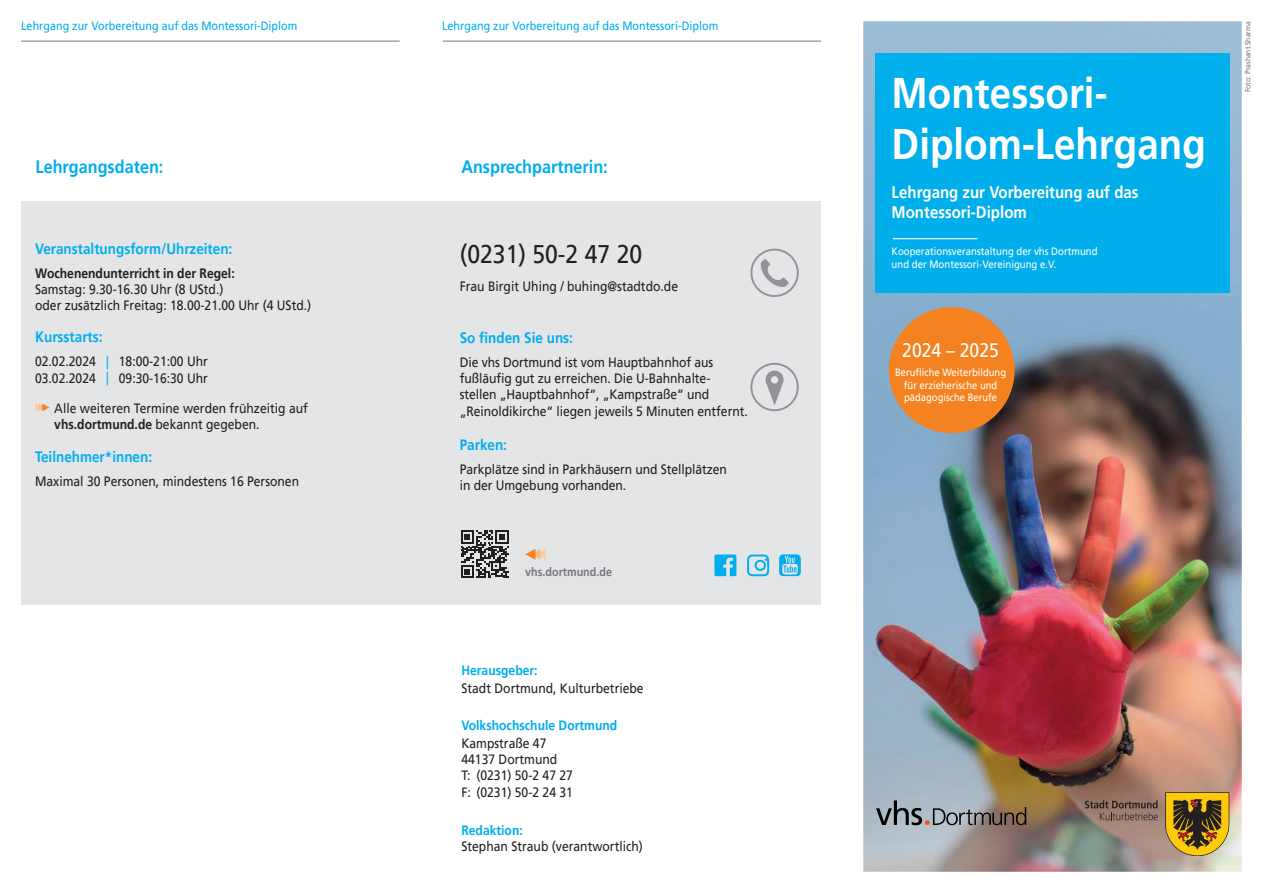
<style>
.page{position:relative;width:1263px;height:893px;background:#fff}
.page>*{position:absolute;margin:0;border:0;box-sizing:border-box;transform-origin:0 0}
.t1{font:700 42.75px/51.3px "Frutiger LT Pro";color:#fff;scale:.9 1}
.t2{font:25.5px "Frutiger LT Pro";color:#231f20;scale:.9 1}
.t3{font:19.5px "Frutiger LT Pro";color:#fff;scale:.9 1}
.t4{font:700 18px "Frutiger LT Pro";color:#00aeef;scale:.9 1}
.t5{font:700 16.65px/20.1px "Frutiger LT Pro";color:#fff;scale:.9 1}
.t6{font:700 15px "Frutiger LT Pro";color:#00aeef;scale:.9 1}
.t7{font:13.5px/16.2px "Frutiger LT Pro";color:#231f20;scale:.9 1}
.t8{font:700 13.5px "Frutiger LT Pro";color:#00aeef;scale:.9 1}
.t9{font:700 13.5px "Frutiger LT Pro";color:#231f20;scale:.9 1}
.t10{font:12px "Frutiger LT Pro";color:#00aeef;scale:.9 1}
.t11{font:700 12px "Frutiger LT Pro";color:#76787b;scale:.9 1}
.t12{font:10.65px/12.8px "Frutiger LT Pro";color:#fff;scale:.9 1}
.t13{font:10.5px/12.6px "Frutiger LT Pro";color:#fff;text-align:center;scale:.9 1}
.t14{font:7.5px "Frutiger LT Pro";color:#76787b;scale:.9 1}
.s1{color:#00aeef}
.s2{font-weight:700}
</style>
<div class="page">
<img style="left:863px;top:21px;width:379px;height:851px">
<div style="left:21px;top:201px;width:800px;height:404px;background:#e4e5e7"></div>
<svg style="left:876px;top:800px;width:150px;height:25px;background:#868685"></svg>
<svg style="left:1165px;top:792px;width:64px;height:64px;background:#9f8024"></svg>
<svg style="left:1085px;top:800px;width:73px;height:20px"></svg>
<div style="left:876px;top:53px;width:353px;height:239px;background:#00aeeb"></div>
<hr style="left:893px;top:238px;width:84px;height:1px;background:#fff">
<hr style="left:443px;top:41px;width:378px;height:1px;background:#76787b">
<hr style="left:21px;top:41px;width:379px;height:1px;background:#76787b">
<div style="left:889px;top:307px;width:126px;height:126px;background:#f58220;border-radius:50%"></div>
<svg style="left:35px;top:404px;width:15px;height:7px"></svg>
<div style="left:750px;top:249px;width:49px;height:48px;border:2px solid #919396;border-radius:50%"></div>
<svg style="left:761px;top:259px;width:28px;height:28px"></svg>
<div style="left:750px;top:363px;width:49px;height:48px;border:2px solid #919396;border-radius:50%"></div>
<svg style="left:765px;top:371px;width:19px;height:34px"></svg>
<svg style="left:525px;top:549px;width:21px;height:11px"></svg>
<svg style="left:461px;top:530px;width:48px;height:48px"></svg>
<svg style="left:714px;top:554px;width:22px;height:22px"></svg>
<svg style="left:747px;top:554px;width:22px;height:22px"></svg>
<svg style="left:779px;top:554px;width:22px;height:22px"></svg>
<p class="t10" style="left:21px;top:19px;width:308px">Lehrgang zur Vorbereitung auf das Montessori-Diplom</p>
<p class="t10" style="left:442px;top:19px;width:308px">Lehrgang zur Vorbereitung auf das Montessori-Diplom</p>
<h3 class="t4" style="left:36px;top:156px;width:144px">Lehrgangsdaten:</h3>
<h3 class="t4" style="left:461px;top:156px;width:164px">Ansprechpartnerin:</h3>
<p class="t6" style="left:35px;top:240px;width:221px">Veranstaltungsform/Uhrzeiten:</p>
<p class="t9" style="left:35px;top:265px;width:223px">Wochenendunterricht in der Regel:</p>
<p class="t7" style="left:35px;top:281px;width:308px">Samstag: 9.30-16.30 Uhr (8 UStd.)<br>oder zusätzlich Freitag: 18.00-21.00 Uhr (4 UStd.)</p>
<p class="t6" style="left:35px;top:328px;width:77px">Kursstarts:</p>
<p class="t7" style="left:35px;top:354px;width:194px">02.02.2024 <span class="s1">|</span> 18:00-21:00 Uhr<br>03.02.2024 <span class="s1">|</span> 09:30-16:30 Uhr</p>
<p class="t7" style="left:54px;top:400px;width:283px">Alle weiteren Termine werden frühzeitig auf <span class="s2">vhs.dortmund.de</span> bekannt gegeben.</p>
<p class="t6" style="left:35px;top:448px;width:132px">Teilnehmer*innen:</p>
<p class="t7" style="left:35px;top:473px;width:295px">Maximal 30 Personen, mindestens 16 Personen</p>
<h2 class="t2" style="left:460px;top:239px;width:204px">(0231) 50-2 47 20</h2>
<p class="t7" style="left:460px;top:278px;width:244px">Frau Birgit Uhing / buhing@stadtdo.de</p>
<p class="t6" style="left:460px;top:329px;width:127px">So finden Sie uns:</p>
<p class="t7" style="left:460px;top:354px;width:321px">Die vhs Dortmund ist vom Hauptbahnhof aus fußläufig gut zu erreichen. Die U-Bahnhalte&shy;stellen „Hauptbahnhof“, „Kampstraße“ und „Reinoldikirche“ liegen jeweils 5 Minuten entfernt.</p>
<p class="t6" style="left:460px;top:436px;width:54px">Parken:</p>
<p class="t7" style="left:460px;top:461px;width:299px">Parkplätze sind in Parkhäusern und Stellplätzen in der Umgebung vorhanden.</p>
<p class="t11" style="left:525px;top:565px;width:98px">vhs.dortmund.de</p>
<p class="t8" style="left:461px;top:662px;width:86px">Herausgeber:</p>
<p class="t7" style="left:461px;top:680px;width:204px">Stadt Dortmund, Kulturbetriebe</p>
<p class="t8" style="left:461px;top:717px;width:175px">Volkshochschule Dortmund</p>
<p class="t7" style="left:461px;top:735px;width:125px">Kampstraße 47<br>44137 Dortmund<br>T: (0231) 50-2 47 27<br>F: (0231) 50-2 24 31</p>
<p class="t8" style="left:461px;top:822px;width:70px">Redaktion:</p>
<p class="t7" style="left:461px;top:838px;width:203px">Stephan Straub (verantwortlich)</p>
<h1 class="t1" style="left:892px;top:68px;width:351px">Montessori-<br>Diplom-Lehrgang</h1>
<p class="t5" style="left:892px;top:182px;width:276px">Lehrgang zur Vorbereitung auf das<br>Montessori-Diplom</p>
<p class="t12" style="left:892px;top:245px;width:230px">Kooperationsveranstaltung der vhs Dortmund und der Montessori-Vereinigung e.V.</p>
<h3 class="t3" style="left:902px;top:339px;width:109px">2024 – 2025</h3>
<p class="t13" style="left:895px;top:366px;width:125px">Berufliche Weiterbildung für erzieherische und pädagogische Berufe</p>
<p class="t14" style="left:1243px;top:92px;width:80px;rotate:-90deg">Foto: Prashant Sharma</p>
</div>
